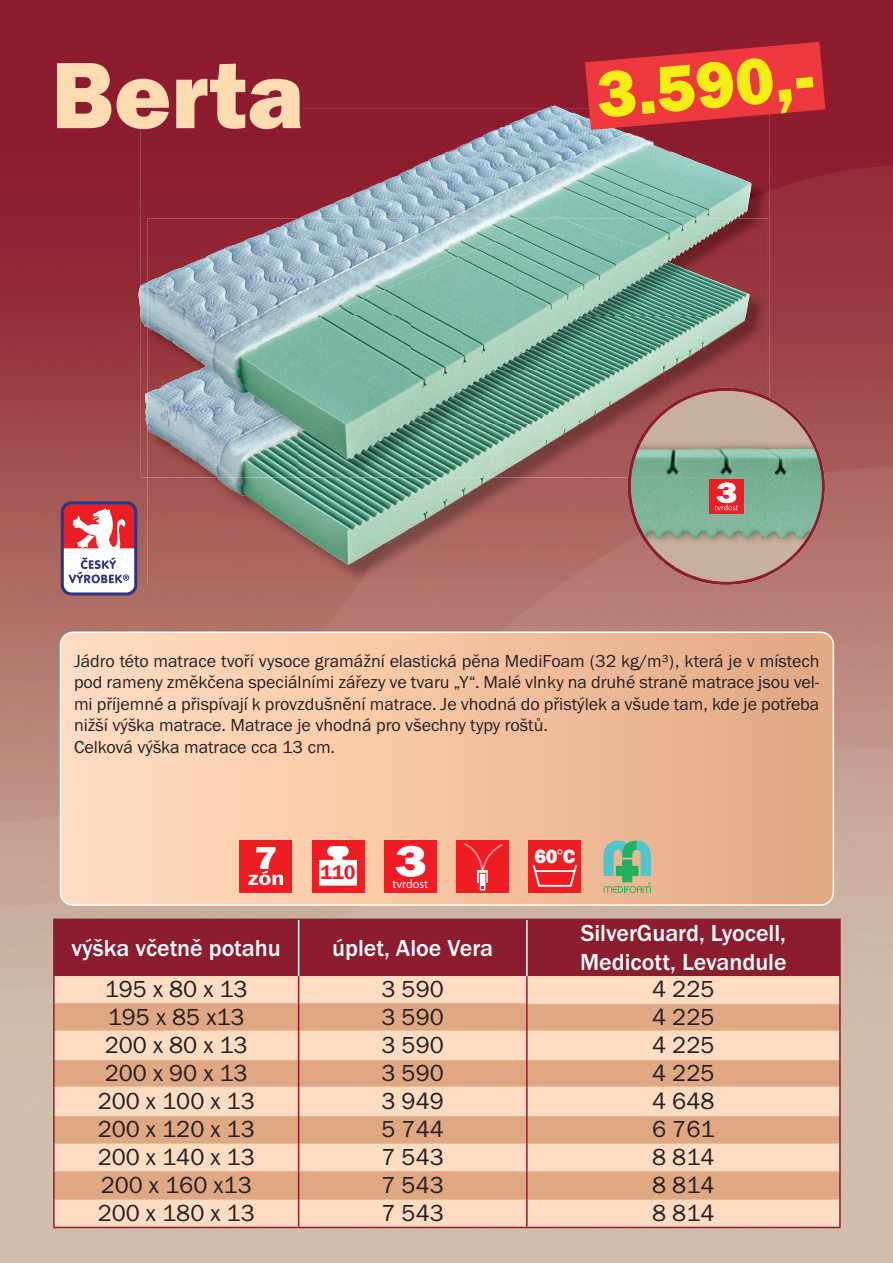
<style>
.page{position:relative;width:893px;height:1263px;background:#fff}
.page>*{position:absolute;margin:0;border:0;box-sizing:border-box;transform-origin:0 0}
.t1{font:97.5px "Franklin Gothic URW Hea";letter-spacing:.005em;color:#fedcb1}
.t2{font:67.5px "Franklin Gothic URW Hea";color:#f7ed16}
.t3{font:24px "Franklin Gothic URW Boo";color:#231f20}
.t4{font:500 24px/28.8px "Franklin Gothic URW";color:#fff}
.t5{font:800 19.95px "Franklin Gothic";color:#fff}
.t6{font:600 19.95px "Franklin Gothic";color:#ee1d23}
.t7{font:18px/21.6px "Franklin Gothic URW Boo";color:#231f20}
.t8{font:12px "Myriad Pro";color:#fff}
.s1{font-family:"Myriad Pro";font-weight:400}
</style>
<div class="page">
<img style="left:0;top:0;width:893px;height:1263px">
<svg style="left:60px;top:632px;width:773px;height:273px"></svg>
<div style="left:60px;top:631px;width:774px;height:275px;border:2px solid #fff;border-radius:13px"></div>
<div style="left:240px;top:840px;width:52px;height:53px;background:#ee1d23"></div>
<svg style="left:248px;top:847px;width:35px;height:38px"></svg>
<div style="left:312px;top:840px;width:52px;height:53px;background:#ee1d23"></div>
<svg style="left:319px;top:846px;width:38px;height:40px"></svg>
<div style="left:456px;top:840px;width:53px;height:53px;background:#ee1d23"></div>
<svg style="left:463px;top:843px;width:40px;height:27px"></svg>
<svg style="left:477px;top:870px;width:11px;height:13px"></svg>
<svg style="left:479px;top:873px;width:7px;height:18px"></svg>
<div style="left:479px;top:873px;width:7px;height:18px;border:1px solid #ee1d23"></div>
<div style="left:529px;top:840px;width:52px;height:53px;background:#ee1d23"></div>
<svg style="left:532px;top:865px;width:45px;height:22px"></svg>
<hr style="left:536px;top:870px;width:38px;height:2px;background:#fff">
<svg style="left:604px;top:840px;width:47px;height:53px"></svg>
<div style="left:384px;top:840px;width:53px;height:53px;background:#ee1d23"></div>
<svg style="left:395px;top:846px;width:30px;height:31px"></svg>
<img style="left:147px;top:477px;width:481px;height:106px">
<img style="left:264px;top:477px;width:184px;height:88px">
<img style="left:218px;top:477px;width:46px;height:31px">
<img style="left:447px;top:477px;width:46px;height:29px">
<div style="left:672px;top:130px;width:98px;height:30px;background:#8c1d30"></div>
<img style="left:750px;top:160px;width:20px;height:53px">
<img style="left:736px;top:213px;width:34px;height:175px">
<img style="left:141px;top:327px;width:6px;height:150px">
<svg style="left:628px;top:388px;width:197px;height:197px"></svg>
<img style="left:667px;top:219px;width:83px;height:130px">
<img style="left:613px;top:424px;width:52px;height:53px">
<img style="left:581px;top:424px;width:32px;height:53px">
<img style="left:643px;top:391px;width:125px;height:48px">
<img style="left:147px;top:344px;width:59px;height:25px">
<img style="left:145px;top:393px;width:2px;height:35px">
<img style="left:147px;top:369px;width:151px;height:108px">
<img style="left:298px;top:424px;width:283px;height:53px">
<img style="left:409px;top:369px;width:259px;height:55px">
<svg style="left:199px;top:366px;width:7px;height:4px"></svg>
<img style="left:514px;top:316px;width:232px;height:54px">
<img style="left:585px;top:263px;width:165px;height:53px">
<div style="left:141px;top:108px;width:306px;height:177px;background:#8d1e30"></div>
<img style="left:141px;top:108px;width:160px;height:21px">
<img style="left:147px;top:219px;width:151px;height:63px">
<img style="left:138px;top:285px;width:3px;height:33px">
<svg style="left:547px;top:106px;width:13px;height:2px"></svg>
<img style="left:141px;top:282px;width:6px;height:45px">
<img style="left:299px;top:195px;width:451px;height:24px">
<img style="left:351px;top:152px;width:400px;height:44px">
<img style="left:447px;top:108px;width:225px;height:44px">
<img style="left:585px;top:219px;width:145px;height:43px">
<img style="left:147px;top:220px;width:147px;height:124px">
<img style="left:298px;top:219px;width:50px;height:96px">
<img style="left:348px;top:219px;width:100px;height:59px">
<img style="left:448px;top:219px;width:65px;height:36px">
<img style="left:549px;top:216px;width:14px;height:3px">
<img style="left:257px;top:315px;width:152px;height:144px">
<img style="left:411px;top:255px;width:51px;height:166px">
<img style="left:206px;top:345px;width:51px;height:53px">
<img style="left:462px;top:234px;width:52px;height:155px">
<img style="left:513px;top:219px;width:72px;height:140px">
<img style="left:325px;top:278px;width:86px;height:37px">
<img style="left:616px;top:247px;width:51px;height:48px">
<svg style="left:585px;top:42px;width:240px;height:88px"></svg>
<hr style="left:53px;top:918px;width:246px;height:2px;background:#8c1d2f">
<hr style="left:53px;top:920px;width:2px;height:56px;background:#8c1d2f">
<hr style="left:299px;top:918px;width:228px;height:2px;background:#8c1d2f">
<hr style="left:527px;top:918px;width:314px;height:2px;background:#8c1d2f">
<hr style="left:839px;top:920px;width:2px;height:56px;background:#8c1d2f">
<hr style="left:53px;top:976px;width:2px;height:27px;background:#8c1d2f">
<hr style="left:839px;top:976px;width:2px;height:27px;background:#8c1d2f">
<hr style="left:53px;top:1003px;width:2px;height:28px;background:#8c1d2f">
<hr style="left:839px;top:1003px;width:2px;height:28px;background:#8c1d2f">
<hr style="left:53px;top:1031px;width:2px;height:28px;background:#8c1d2f">
<hr style="left:839px;top:1031px;width:2px;height:28px;background:#8c1d2f">
<hr style="left:53px;top:1059px;width:2px;height:28px;background:#8c1d2f">
<hr style="left:839px;top:1059px;width:2px;height:28px;background:#8c1d2f">
<hr style="left:53px;top:1087px;width:2px;height:28px;background:#8c1d2f">
<hr style="left:839px;top:1087px;width:2px;height:28px;background:#8c1d2f">
<hr style="left:53px;top:1115px;width:2px;height:28px;background:#8c1d2f">
<hr style="left:839px;top:1115px;width:2px;height:28px;background:#8c1d2f">
<hr style="left:53px;top:1143px;width:2px;height:28px;background:#8c1d2f">
<hr style="left:839px;top:1143px;width:2px;height:28px;background:#8c1d2f">
<hr style="left:53px;top:1171px;width:2px;height:28px;background:#8c1d2f">
<hr style="left:839px;top:1171px;width:2px;height:28px;background:#8c1d2f">
<hr style="left:53px;top:1199px;width:2px;height:28px;background:#8c1d2f">
<hr style="left:839px;top:1199px;width:2px;height:28px;background:#8c1d2f">
<hr style="left:53px;top:1227px;width:246px;height:1px;background:#8c1d2f">
<hr style="left:299px;top:1227px;width:228px;height:1px;background:#8c1d2f">
<hr style="left:527px;top:1227px;width:314px;height:1px;background:#8c1d2f">
<svg style="left:54px;top:920px;width:786px;height:307px"></svg>
<hr style="left:526px;top:1199px;width:2px;height:28px;background:#8c1d2f">
<svg style="left:61px;top:501px;width:76px;height:94px"></svg>
<h1 class="t1" style="left:51px;top:32px;width:255px">Berta</h1>
<h2 class="t2" style="left:593px;top:52px;width:219px;rotate:-5deg">3.590,-</h2>
<p class="t7" style="left:74px;top:649px;width:747px">Jádro této matrace tvoří vysoce gramážní elastická pěna MediFoam (32 kg/m³), která je v místech pod rameny změkčena speciálními zářezy ve tvaru „Y“. Malé vlnky na druhé straně matrace jsou vel&shy;mi příjemné a přispívají k provzdušnění matrace. Je vhodná do přistýlek a všude tam, kde je potřeba nižší výška matrace. Matrace je vhodná pro všechny typy roštů.<br>Celková výška matrace cca 13 cm.</p>
<p class="t6" style="left:320px;top:860px;width:37px">110</p>
<p class="t8" style="left:392px;top:876px;width:37px">tvrdost</p>
<h3 class="t4" style="left:72px;top:933px;width:211px">výška včetně potahu</h3>
<h3 class="t4" style="left:332px;top:933px;width:163px">úplet, Aloe Vera</h3>
<p class="t5" style="left:535px;top:843px;width:42px">60<span class="s1">°</span>C</p>
<h3 class="t4" style="left:580px;top:918px;width:208px">SilverGuard, Lyocell,<br>Medicott, Levandule</h3>
<h3 class="t3" style="left:105px;top:974px;width:144px">195 x 80 x 13</h3>
<h3 class="t3" style="left:382px;top:974px;width:64px">3 590</h3>
<h3 class="t3" style="left:652px;top:974px;width:64px">4 225</h3>
<h3 class="t3" style="left:108px;top:1002px;width:138px">195 x 85 x13</h3>
<h3 class="t3" style="left:382px;top:1002px;width:64px">3 590</h3>
<h3 class="t3" style="left:652px;top:1002px;width:64px">4 225</h3>
<h3 class="t3" style="left:105px;top:1030px;width:144px">200 x 80 x 13</h3>
<h3 class="t3" style="left:382px;top:1030px;width:64px">3 590</h3>
<h3 class="t3" style="left:652px;top:1030px;width:64px">4 225</h3>
<h3 class="t3" style="left:105px;top:1058px;width:144px">200 x 90 x 13</h3>
<h3 class="t3" style="left:382px;top:1058px;width:64px">3 590</h3>
<h3 class="t3" style="left:652px;top:1058px;width:64px">4 225</h3>
<h3 class="t3" style="left:98px;top:1086px;width:159px">200 x 100 x 13</h3>
<h3 class="t3" style="left:382px;top:1086px;width:64px">3 949</h3>
<h3 class="t3" style="left:652px;top:1086px;width:64px">4 648</h3>
<h3 class="t3" style="left:98px;top:1114px;width:159px">200 x 120 x 13</h3>
<h3 class="t3" style="left:382px;top:1114px;width:64px">5 744</h3>
<h3 class="t3" style="left:652px;top:1114px;width:64px">6 761</h3>
<h3 class="t3" style="left:98px;top:1142px;width:159px">200 x 140 x 13</h3>
<h3 class="t3" style="left:382px;top:1142px;width:64px">7 543</h3>
<h3 class="t3" style="left:652px;top:1142px;width:64px">8 814</h3>
<h3 class="t3" style="left:101px;top:1170px;width:153px">200 x 160 x13</h3>
<h3 class="t3" style="left:382px;top:1170px;width:64px">7 543</h3>
<h3 class="t3" style="left:652px;top:1170px;width:64px">8 814</h3>
<h3 class="t3" style="left:98px;top:1198px;width:159px">200 x 180 x 13</h3>
<h3 class="t3" style="left:382px;top:1198px;width:64px">7 543</h3>
<h3 class="t3" style="left:652px;top:1198px;width:64px">8 814</h3>
</div>
